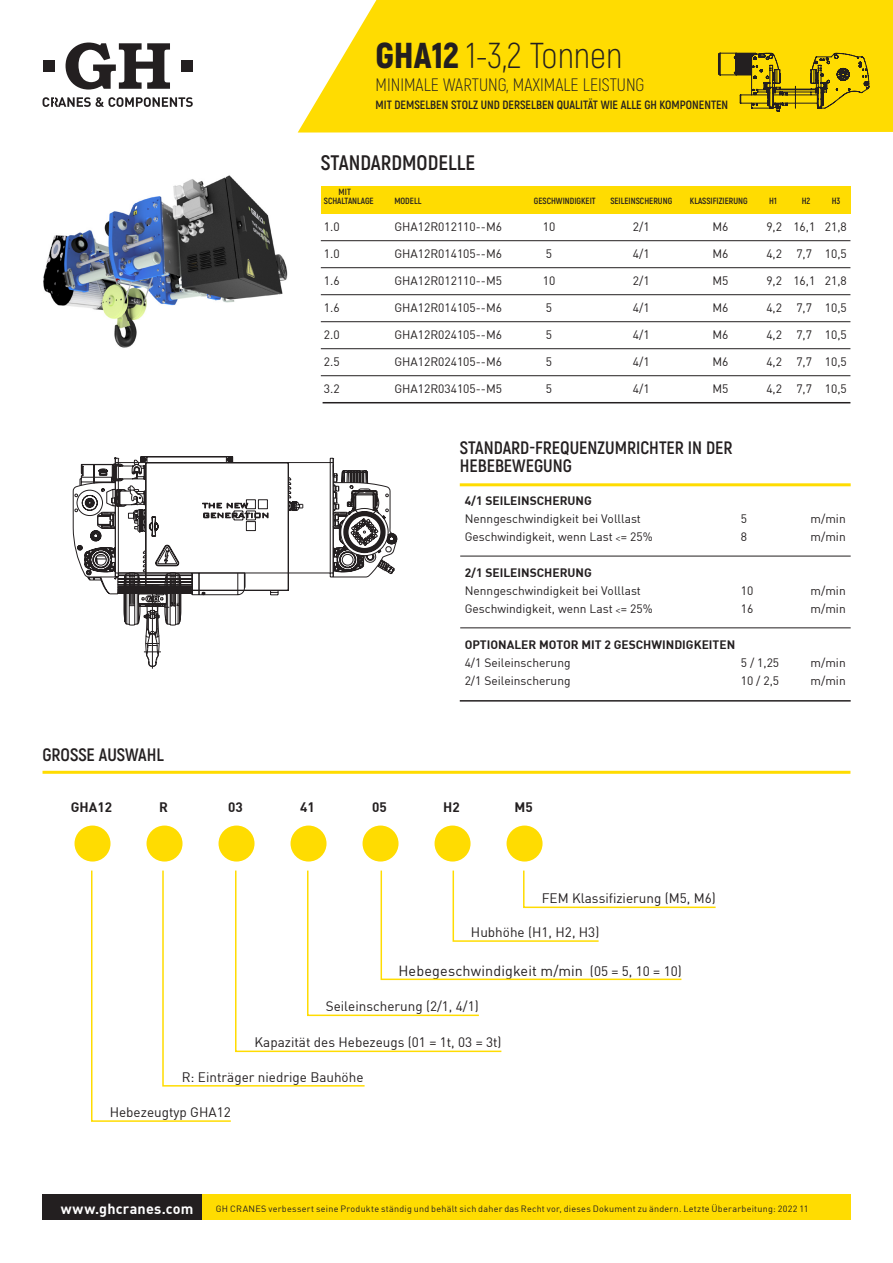
<style>
.page{position:relative;width:893px;height:1263px;background:#fff}
.page>*{position:absolute;margin:0;border:0;box-sizing:border-box;transform-origin:0 0}
.t1{font:300 36px "Akrobat";color:#231f20}
.t2{font:700 21px "Akrobat";color:#231f20}
.t3{font:700 18px "Akrobat";color:#231f20}
.t4{font:300 18px "Akrobat";color:#231f20}
.t5{font:14.4px "DIN";letter-spacing:.01em;color:#231f20}
.t6{font:700 14.4px "DIN";letter-spacing:.01em;color:#fff}
.t7{font:13.5px "DIN";color:#231f20}
.t8{font:700 13.5px "DIN";color:#231f20}
.t9{font:12px "DIN";color:#231f20}
.t10{font:700 12px "DIN";color:#231f20}
.t11{font:700 12px "Akrobat";color:#231f20}
.t12{font:9px "DIN";letter-spacing:.025em;color:#231f20}
.t13{font:700 9px "Akrobat";color:#231f20}
.s1{font-weight:900}
.s2{font-family:"Akrobat";font-weight:300;font-size:13.5px}
.s3{font-size:13.5px}
</style>
<div class="page">
<div style="left:321px;top:186px;width:529px;height:27px;background:#ffdc01"></div>
<svg style="left:66px;top:43px;width:104px;height:47px"></svg>
<div style="left:182px;top:60px;width:11px;height:12px;background:#231f20"></div>
<div style="left:43px;top:60px;width:11px;height:12px;background:#231f20"></div>
<svg style="left:43px;top:97px;width:150px;height:10px"></svg>
<div style="left:43px;top:1194px;width:159px;height:26px;background:#231f20"></div>
<div style="left:202px;top:1194px;width:648px;height:26px;background:#ffdc01"></div>
<svg style="left:73px;top:456px;width:325px;height:213px"></svg>
<hr style="left:321px;top:240px;width:529px;height:1px;background:#231f20">
<hr style="left:321px;top:267px;width:529px;height:1px;background:#231f20">
<hr style="left:321px;top:294px;width:529px;height:1px;background:#231f20">
<hr style="left:321px;top:321px;width:529px;height:1px;background:#231f20">
<hr style="left:321px;top:348px;width:529px;height:1px;background:#231f20">
<hr style="left:321px;top:375px;width:529px;height:1px;background:#231f20">
<hr style="left:323px;top:402px;width:527px;height:1px;background:#231f20">
<div style="left:75px;top:825px;width:36px;height:36px;background:#ffdc01;border-radius:50%"></div>
<div style="left:147px;top:825px;width:36px;height:36px;background:#ffdc01;border-radius:50%"></div>
<div style="left:219px;top:825px;width:36px;height:36px;background:#ffdc01;border-radius:50%"></div>
<div style="left:291px;top:825px;width:36px;height:36px;background:#ffdc01;border-radius:50%"></div>
<div style="left:363px;top:825px;width:36px;height:36px;background:#ffdc01;border-radius:50%"></div>
<div style="left:435px;top:825px;width:36px;height:36px;background:#ffdc01;border-radius:50%"></div>
<div style="left:507px;top:825px;width:36px;height:36px;background:#ffdc01;border-radius:50%"></div>
<hr style="left:43px;top:771px;width:807px;height:3px;background:#ffdc01">
<hr style="left:460px;top:700px;width:391px;height:2px;background:#231f20">
<hr style="left:460px;top:483px;width:391px;height:3px;background:#ffdc01">
<hr style="left:460px;top:556px;width:391px;height:1px;background:#231f20">
<hr style="left:460px;top:628px;width:391px;height:1px;background:#231f20">
<svg style="left:298px;top:0;width:595px;height:133px;fill:#ffdc01"></svg>
<svg style="left:718px;top:53px;width:151px;height:58px"></svg>
<img style="left:43px;top:175px;width:245px;height:173px">
<div style="left:193px;top:475px;width:75px;height:20px;background:#fff"></div>
<svg style="left:91px;top:870px;width:625px;height:252px"></svg>
<p class="t1" style="left:376px;top:34px;width:248px"><span class="s1">GHA12</span> 1-3,2 Tonnen</p>
<p class="t4" style="left:376px;top:74px;width:270px">MINIMALE WARTUNG, MAXIMALE LEISTUNG</p>
<p class="t11" style="left:376px;top:97px;width:354px">MIT DEMSELBEN STOLZ UND DERSELBEN QUALITÄT WIE ALLE GH KOMPONENTEN</p>
<p class="t2" style="left:321px;top:149px;width:156px">STANDARDMODELLE</p>
<p class="t13" style="left:338px;top:186px;width:14px">MIT</p>
<p class="t13" style="left:324px;top:195px;width:51px">SCHALTANLAGE</p>
<p class="t13" style="left:394px;top:195px;width:29px">MODELL</p>
<p class="t13" style="left:534px;top:195px;width:63px">GESCHWINDIGKEIT</p>
<p class="t13" style="left:610px;top:195px;width:63px">SEILEINSCHERUNG</p>
<p class="t13" style="left:690px;top:195px;width:59px">KLASSIFIZIERUNG</p>
<p class="t13" style="left:769px;top:195px;width:9px">H1</p>
<p class="t13" style="left:802px;top:195px;width:10px">H2</p>
<p class="t13" style="left:832px;top:195px;width:10px">H3</p>
<p class="t9" style="left:324px;top:219px;width:17px">1.0</p>
<p class="t9" style="left:394px;top:219px;width:109px">GHA12R012110--M6</p>
<p class="t9" style="left:543px;top:219px;width:14px">10</p>
<p class="t9" style="left:633px;top:219px;width:18px">2/1</p>
<p class="t9" style="left:712px;top:219px;width:18px">M6</p>
<p class="t9" style="left:766px;top:219px;width:82px">9,2 16,1 21,8</p>
<p class="t9" style="left:324px;top:246px;width:17px">1.0</p>
<p class="t9" style="left:394px;top:246px;width:109px">GHA12R014105--M6</p>
<p class="t9" style="left:546px;top:246px;width:8px">5</p>
<p class="t9" style="left:633px;top:246px;width:18px">4/1</p>
<p class="t9" style="left:712px;top:246px;width:18px">M6</p>
<p class="t9" style="left:766px;top:246px;width:82px">4,2 7,7 10,5</p>
<p class="t9" style="left:324px;top:273px;width:17px">1.6</p>
<p class="t9" style="left:394px;top:273px;width:109px">GHA12R012110--M5</p>
<p class="t9" style="left:543px;top:273px;width:14px">10</p>
<p class="t9" style="left:633px;top:273px;width:18px">2/1</p>
<p class="t9" style="left:712px;top:273px;width:18px">M5</p>
<p class="t9" style="left:766px;top:273px;width:82px">9,2 16,1 21,8</p>
<p class="t9" style="left:324px;top:300px;width:17px">1.6</p>
<p class="t9" style="left:394px;top:300px;width:109px">GHA12R014105--M6</p>
<p class="t9" style="left:546px;top:300px;width:8px">5</p>
<p class="t9" style="left:633px;top:300px;width:18px">4/1</p>
<p class="t9" style="left:712px;top:300px;width:18px">M6</p>
<p class="t9" style="left:766px;top:300px;width:82px">4,2 7,7 10,5</p>
<p class="t9" style="left:324px;top:327px;width:17px">2.0</p>
<p class="t9" style="left:394px;top:327px;width:109px">GHA12R024105--M6</p>
<p class="t9" style="left:546px;top:327px;width:8px">5</p>
<p class="t9" style="left:633px;top:327px;width:18px">4/1</p>
<p class="t9" style="left:712px;top:327px;width:18px">M6</p>
<p class="t9" style="left:766px;top:327px;width:82px">4,2 7,7 10,5</p>
<p class="t9" style="left:324px;top:354px;width:17px">2.5</p>
<p class="t9" style="left:394px;top:354px;width:109px">GHA12R024105--M6</p>
<p class="t9" style="left:546px;top:354px;width:8px">5</p>
<p class="t9" style="left:633px;top:354px;width:18px">4/1</p>
<p class="t9" style="left:712px;top:354px;width:18px">M6</p>
<p class="t9" style="left:766px;top:354px;width:82px">4,2 7,7 10,5</p>
<p class="t9" style="left:324px;top:381px;width:17px">3.2</p>
<p class="t9" style="left:394px;top:381px;width:109px">GHA12R034105--M5</p>
<p class="t9" style="left:546px;top:381px;width:8px">5</p>
<p class="t9" style="left:633px;top:381px;width:18px">4/1</p>
<p class="t9" style="left:712px;top:381px;width:18px">M5</p>
<p class="t9" style="left:766px;top:381px;width:82px">4,2 7,7 10,5</p>
<p class="t3" style="left:43px;top:744px;width:123px">GROSSE AUSWAHL</p>
<p class="t3" style="left:460px;top:437px;width:274px">STANDARD-FREQUENZUMRICHTER IN DER</p>
<p class="t3" style="left:460px;top:455px;width:114px">HEBEBEWEGUNG</p>
<p class="t10" style="left:465px;top:493px;width:129px">4/1 SEILEINSCHERUNG</p>
<p class="t9" style="left:465px;top:511px;width:178px">Nenngeschwindigkeit bei Volllast</p>
<p class="t9" style="left:741px;top:511px;width:8px">5</p>
<p class="t9" style="left:811px;top:511px;width:37px">m/min</p>
<p class="t9" style="left:465px;top:529px;width:189px">Geschwindigkeit, wenn Last <span class="s2">&lt;</span>= 25%</p>
<p class="t9" style="left:741px;top:529px;width:8px">8</p>
<p class="t9" style="left:811px;top:529px;width:37px">m/min</p>
<p class="t10" style="left:465px;top:565px;width:129px">2/1 SEILEINSCHERUNG</p>
<p class="t9" style="left:465px;top:583px;width:178px">Nenngeschwindigkeit bei Volllast</p>
<p class="t9" style="left:741px;top:583px;width:14px">10</p>
<p class="t9" style="left:811px;top:583px;width:37px">m/min</p>
<p class="t9" style="left:465px;top:601px;width:189px">Geschwindigkeit, wenn Last <span class="s2">&lt;</span>= 25%</p>
<p class="t9" style="left:741px;top:601px;width:14px">16</p>
<p class="t9" style="left:811px;top:601px;width:37px">m/min</p>
<p class="t10" style="left:465px;top:637px;width:272px">OPTIONALER MOTOR MIT 2 GESCHWINDIGKEITEN</p>
<p class="t9" style="left:465px;top:655px;width:107px">4/1 Seileinscherung</p>
<p class="t9" style="left:741px;top:655px;width:40px">5 / 1,25</p>
<p class="t9" style="left:811px;top:655px;width:37px">m/min</p>
<p class="t9" style="left:465px;top:673px;width:107px">2/1 Seileinscherung</p>
<p class="t9" style="left:741px;top:673px;width:40px">10 / 2,5</p>
<p class="t9" style="left:811px;top:673px;width:37px">m/min</p>
<p class="t8" style="left:71px;top:798px;width:43px">GHA12</p>
<p class="t8" style="left:159px;top:798px;width:10px">R</p>
<p class="t8" style="left:228px;top:798px;width:16px">03</p>
<p class="t8" style="left:300px;top:798px;width:16px">41</p>
<p class="t8" style="left:372px;top:798px;width:16px">05</p>
<p class="t8" style="left:443px;top:798px;width:18px">H2</p>
<p class="t8" style="left:514px;top:798px;width:20px">M5</p>
<p class="t7" style="left:542px;top:890px;width:176px">FEM Klassifizierung (M5, M6)</p>
<p class="t7" style="left:471px;top:924px;width:130px">Hubhöhe (H1, H2, H3)</p>
<p class="t5" style="left:399px;top:962px;width:285px">Hebegeschwindigkeit m/min <span class="s3">(05 = 5, 10 = 10)</span></p>
<p class="t7" style="left:326px;top:998px;width:155px">Seileinscherung (2/1, 4/1)</p>
<p class="t7" style="left:255px;top:1034px;width:249px">Kapazität des Hebezeugs (01 = 1t, 03 = 3t)</p>
<p class="t7" style="left:182px;top:1068px;width:183px">R: Einträger niedrige Bauhöhe</p>
<p class="t7" style="left:110px;top:1104px;width:123px">Hebezeugtyp GHA12</p>
<p class="t6" style="left:61px;top:1199px;width:134px">www.ghcranes.com</p>
<p class="t12" style="left:216px;top:1203px;width:594px">GH CRANES verbessert seine Produkte ständig und behält sich daher das Recht vor, dieses Dokument zu ändern. Letzte Überarbeitung: 2022 11</p>
</div>
